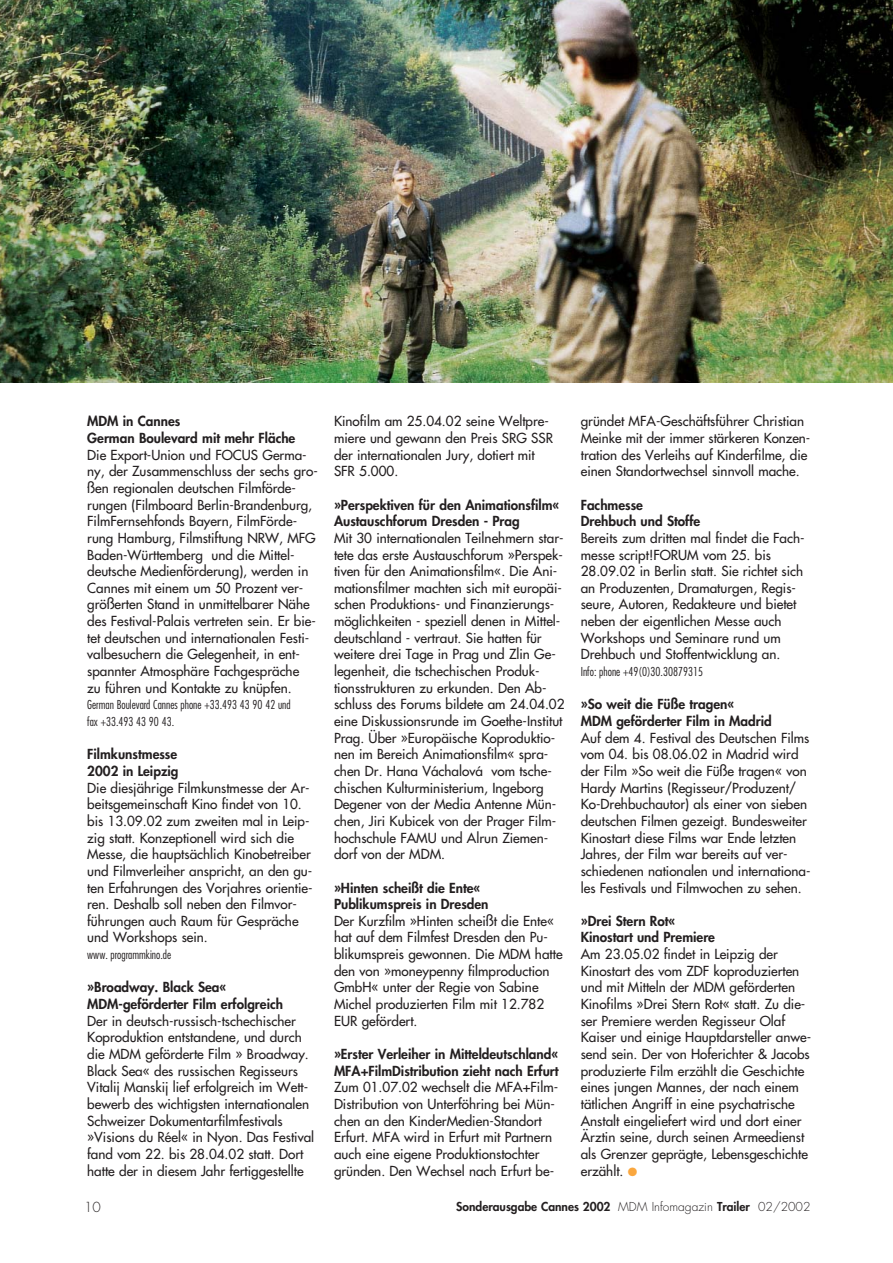
<style>
.page{position:relative;width:893px;height:1263px;background:#fff}
.page>*{position:absolute;margin:0;border:0;box-sizing:border-box;transform-origin:0 0}
.t1{font:13.5px/16.6px "Futura";color:#231f20}
.t2{font:800 13.5px/16.6px "Futura";color:#231f20}
.t3{font:300 13.5px "Futura";color:#231f20}
.t4{font:300 condensed 12px/16.6px "Futura";color:#231f20}
.t5{font:800 12px "Futura";color:#231f20}
.s1{color:#faa73f}
.s2{font-weight:300}
</style>
<div class="page">
<img style="left:0;top:0;width:892px;height:383px">
<p class="t2" style="left:87px;top:414px;width:210px">MDM in Cannes<br>German Boulevard mit mehr Fläche</p>
<p class="t1" style="left:87px;top:447px;width:232px">Die Export-Union und FOCUS Germa&shy;ny, der Zusammenschluss der sechs gro&shy;ßen regionalen deutschen Filmförde&shy;rungen (Filmboard Berlin-Brandenburg, FilmFernsehfonds Bayern, FilmFörde&shy;rung Hamburg, Filmstiftung NRW, MFG Baden-Württemberg und die Mittel&shy;deutsche Medienförderung), werden in Cannes mit einem um 50 Prozent ver&shy;größerten Stand in unmittelbarer Nähe des Festival-Palais vertreten sein. Er bie&shy;tet deutschen und internationalen Festi&shy;valbesuchern die Gelegenheit, in ent&shy;spannter Atmosphäre Fachgespräche<br>zu führen und Kontakte zu knüpfen.</p>
<p class="t4" style="left:87px;top:697px;width:205px">German Boulevard Cannes phone +33.493 43 90 42 und fax +33.493 43 90 43.</p>
<p class="t2" style="left:87px;top:747px;width:93px">Filmkunstmesse<br>2002 in Leipzig</p>
<p class="t1" style="left:87px;top:780px;width:227px">Die diesjährige Filmkunstmesse der Ar&shy;beitsgemeinschaft Kino findet von 10. bis 13.09.02 zum zweiten mal in Leip&shy;zig statt. Konzeptionell wird sich die Messe, die hauptsächlich Kinobetreiber und Filmverleiher anspricht, an den gu&shy;ten Erfahrungen des Vorjahres orientie&shy;ren. Deshalb soll neben den Filmvor&shy;führungen auch Raum für Gespräche und Workshops sein.</p>
<p class="t4" style="left:87px;top:947px;width:85px">www. programmkino.de</p>
<p class="t2" style="left:87px;top:980px;width:197px">»Broadway. Black Sea«<br>MDM-geförderter Film erfolgreich</p>
<p class="t1" style="left:87px;top:1013px;width:228px">Der in deutsch-russisch-tschechischer Koproduktion entstandene, und durch die MDM geförderte Film » Broadway.<br>Black Sea« des russischen Regisseurs Vitalij Manskij lief erfolgreich im Wett&shy;bewerb des wichtigsten internationalen Schweizer Dokumentarfilmfestivals »Visions du Réel« in Nyon. Das Festival fand vom 22. bis 28.04.02 statt. Dort hatte der in diesem Jahr fertiggestellte</p>
<p class="t1" style="left:334px;top:414px;width:220px">Kinofilm am 25.04.02 seine Weltpre&shy;miere und gewann den Preis SRG SSR der internationalen Jury, dotiert mit<br>SFR 5.000.</p>
<p class="t2" style="left:334px;top:497px;width:227px">»Perspektiven für den Animationsfilm«<br>Austauschforum Dresden - Prag</p>
<p class="t1" style="left:334px;top:530px;width:232px">Mit 30 internationalen Teilnehmern star&shy;tete das erste Austauschforum »Perspek&shy;tiven für den Animationsfilm«. Die Ani&shy;mationsfilmer machten sich mit europäi&shy;schen Produktions- und Finanzierungs&shy;möglichkeiten - speziell denen in Mittel&shy;deutschland - vertraut. Sie hatten für weitere drei Tage in Prag und Zlin Ge&shy;legenheit, die tschechischen Produk&shy;tionsstrukturen zu erkunden. Den Ab&shy;schluss des Forums bildete am 24.04.02 eine Diskussionsrunde im Goethe-Institut Prag. Über »Europäische Koproduktio&shy;nen im Bereich Animationsfilm« spra&shy;chen Dr. Hana Váchalová vom tsche&shy;chischen Kulturministerium, Ingeborg Degener von der Media Antenne Mün&shy;chen, Jiri Kubicek von der Prager Film&shy;hochschule FAMU und Alrun Ziemen&shy;dorf von der MDM.</p>
<p class="t2" style="left:334px;top:880px;width:156px">»Hinten scheißt die Ente«<br>Publikumspreis in Dresden</p>
<p class="t1" style="left:334px;top:913px;width:230px">Der Kurzfilm »Hinten scheißt die Ente« hat auf dem Filmfest Dresden den Pu&shy;blikumspreis gewonnen. Die MDM hatte den von »moneypenny filmproduction GmbH« unter der Regie von Sabine Michel produzierten Film mit 12.782<br>EUR gefördert.</p>
<p class="t2" style="left:334px;top:1047px;width:226px">»Erster Verleiher in Mitteldeutschland«<br>MFA+FilmDistribution zieht nach Erfurt</p>
<p class="t1" style="left:334px;top:1080px;width:226px">Zum 01.07.02 wechselt die MFA+Film-Distribution von Unterföhring bei Mün&shy;chen an den KinderMedien-Standort Erfurt. MFA wird in Erfurt mit Partnern auch eine eigene Produktionstochter gründen. Den Wechsel nach Erfurt be-</p>
<p class="t1" style="left:580px;top:414px;width:231px">gründet MFA-Geschäftsführer Christian Meinke mit der immer stärkeren Konzen&shy;tration des Verleihs auf Kinderfilme, die einen Standortwechsel sinnvoll mache.</p>
<p class="t2" style="left:580px;top:497px;width:121px">Fachmesse<br>Drehbuch und Stoffe</p>
<p class="t1" style="left:580px;top:530px;width:225px">Bereits zum dritten mal findet die Fach&shy;messe script!FORUM vom 25. bis 28.09.02 in Berlin statt. Sie richtet sich an Produzenten, Dramaturgen, Regis&shy;seure, Autoren, Redakteure und bietet neben der eigentlichen Messe auch Workshops und Seminare rund um Drehbuch und Stoffentwicklung an.</p>
<p class="t4" style="left:580px;top:664px;width:124px">Info: phone +49(0)30.30879315</p>
<p class="t2" style="left:580px;top:697px;width:192px">»So weit die Füße tragen«<br>MDM geförderter Film in Madrid</p>
<p class="t1" style="left:580px;top:730px;width:231px">Auf dem 4. Festival des Deutschen Films vom 04. bis 08.06.02 in Madrid wird der Film »So weit die Füße tragen« von Hardy Martins (Regisseur/Produzent/ Ko-Drehbuchautor) als einer von sieben deutschen Filmen gezeigt. Bundesweiter Kinostart diese Films war Ende letzten Jahres, der Film war bereits auf ver&shy;schiedenen nationalen und internationa&shy;les Festivals und Filmwochen zu sehen.</p>
<p class="t2" style="left:580px;top:914px;width:136px">»Drei Stern Rot«<br>Kinostart und Premiere</p>
<p class="t1" style="left:580px;top:947px;width:232px">Am 23.05.02 findet in Leipzig der Kinostart des vom ZDF koproduzierten und mit Mitteln der MDM geförderten Kinofilms »Drei Stern Rot« statt. Zu die&shy;ser Premiere werden Regisseur Olaf Kaiser und einige Hauptdarsteller anwe&shy;send sein. Der von Hoferichter &amp; Jacobs produzierte Film erzählt die Geschichte eines jungen Mannes, der nach einem tätlichen Angriff in eine psychatrische Anstalt eingeliefert wird und dort einer Ärztin seine, durch seinen Armeedienst als Grenzer geprägte, Lebensgeschichte erzählt. <span class="s1">●</span></p>
<p class="t3" style="left:84px;top:1201px;width:18px">10</p>
<p class="t5" style="left:456px;top:1201px;width:356px">Sonderausgabe Cannes 2002 <span class="s2">MDM Infomagazin</span> Trailer <span class="s2">02/2002</span></p>
</div>
